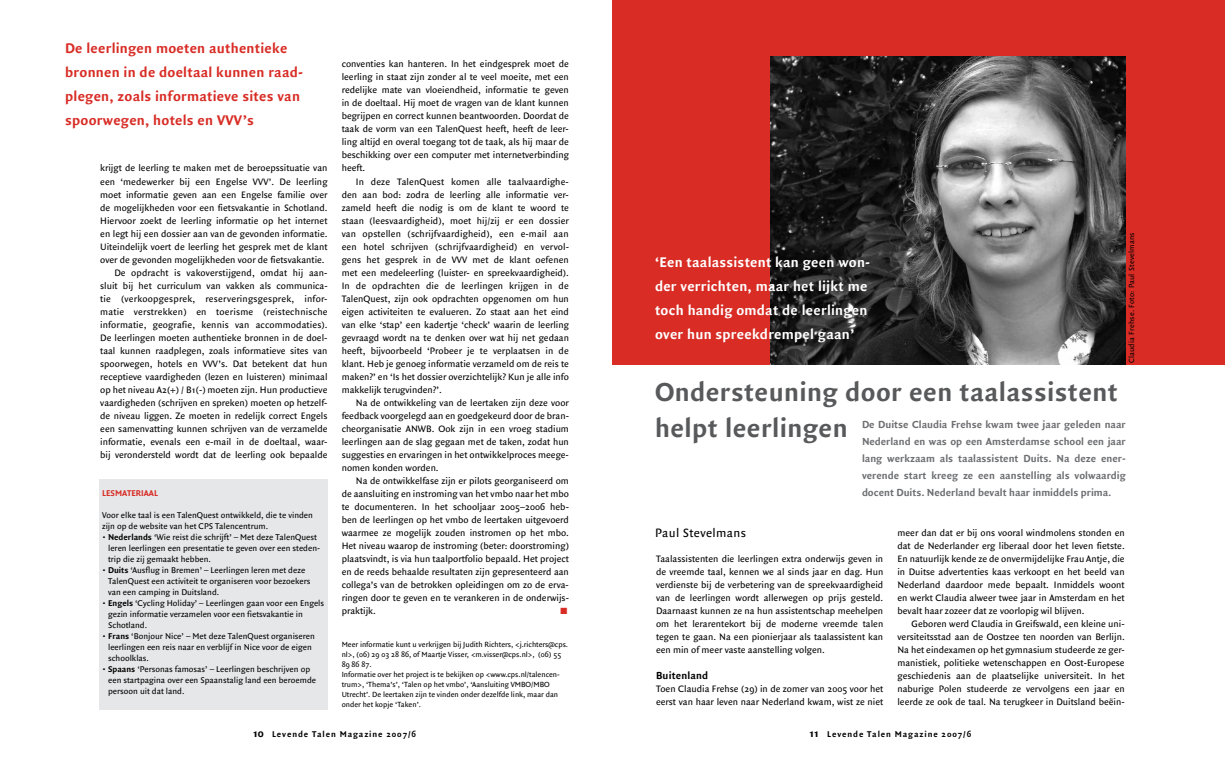
<style>
.page{position:relative;width:1225px;height:766px;background:#fff}
.page>*{position:absolute;margin:0;border:0;box-sizing:border-box;transform-origin:0 0}
.t1{font:700 28px/36px "Quadraat Sans";letter-spacing:.015em;color:#58595b}
.t2{font:700 15px/24px "Quadraat Sans";letter-spacing:.015em;color:#d82c25}
.t3{font:700 15px/24px "Quadraat Sans";letter-spacing:.015em;color:#fff}
.t4{font:13px "Quadraat Sans";letter-spacing:.025em;color:#000}
.t5{font:700 11px/17px "Quadraat Sans";color:#6d6e71;text-align:justify}
.t6{font:700 11px "Quadraat Sans";letter-spacing:.015em;color:#000}
.t7{font:10px/13px "Quadraat Sans";color:#000;text-align:justify}
.t8{font:9px/11px "Quadraat Sans";color:#000}
.t9{font:700 9px "Quadraat Sans";letter-spacing:.1em;color:#000}
.t10{font:700 9px "Quadraat Sans";color:#d82c25}
.t11{font:9px "Zapf Dingbats ITC";color:#d82c25}
.t12{font:8px/10px "Quadraat Sans";color:#000}
.t13{font:8px "Quadraat Sans";letter-spacing:.025em;color:#000}
.s1{font-weight:700}
.s2{font-size:12px}
</style>
<div class="page">
<div style="left:99px;top:478px;width:228px;height:231px;background:#e6e7e8"></div>
<div style="left:612px;top:0;width:613px;height:364px;background:#d82c25"></div>
<img style="left:770px;top:57px;width:355px;height:307px">
<h2 class="t2" style="left:65px;top:37px;width:239px">De leerlingen moeten authentieke bronnen in de doeltaal kunnen raad&shy;plegen, zoals informatieve sites van spoorwegen, hotels en VVV’s</h2>
<p class="t7" style="left:100px;top:162px;width:229px;text-align:right">krijgt de leerling te maken met de beroepssituatie van een ‘medewerker bij een Engelse VVV’. De leerling moet informatie geven aan een Engelse familie over de mogelijkheden voor een fietsvakantie in Schotland.<br>Hiervoor zoekt de leerling informatie op het internet en legt hij een dossier aan van de gevonden informatie.<br>Uiteindelijk voert de leerling het gesprek met de klant over de gevonden mogelijkheden voor de fietsvakantie.<br>De opdracht is vakoverstijgend, omdat hij aan&shy;sluit bij het curriculum van vakken als communica&shy;tie (verkoopgesprek, reserveringsgesprek, infor&shy;matie verstrekken) en toerisme (reistechnische informatie, geografie, kennis van accommodaties).<br>De leerlingen moeten authentieke bronnen in de doel&shy;taal kunnen raadplegen, zoals informatieve sites van spoorwegen, hotels en VVV’s. Dat betekent dat hun receptieve vaardigheden (lezen en luisteren) minimaal op het niveau A2(+) / B1(-) moeten zijn. Hun productieve vaardigheden (schrijven en spreken) moeten op hetzelf&shy;de niveau liggen. Ze moeten in redelijk correct Engels een samenvatting kunnen schrijven van de verzamelde informatie, evenals een e-mail in de doeltaal, waar&shy;bij verondersteld wordt dat de leerling ook bepaalde</p>
<p class="t10" style="left:102px;top:488px;width:57px">LESMATERIAAL</p>
<p class="t8" style="left:102px;top:510px;width:212px">Voor elke taal is een TalenQuest ontwikkeld, die te vinden zijn op de website van het CPS Talencentrum.</p>
<p class="t8" style="left:108px;top:532px;width:213px;text-indent:-6px">• <span class="s1">Nederlands</span> ‘Wie reist die schrijft’ – Met deze TalenQuest leren leerlingen een presentatie te geven over een steden&shy;trip die zij gemaakt hebben.</p>
<p class="t8" style="left:108px;top:565px;width:204px;text-indent:-6px">• <span class="s1">Duits</span> ‘Ausflug in Bremen’ – Leerlingen leren met deze<br>TalenQuest een activiteit te organiseren voor bezoekers van een camping in Duitsland.</p>
<p class="t8" style="left:108px;top:598px;width:218px;text-indent:-6px">• <span class="s1">Engels</span> ‘Cycling Holiday’ – Leerlingen gaan voor een Engels gezin informatie verzamelen voor een fietsvakantie in<br>Schotland.</p>
<p class="t8" style="left:108px;top:631px;width:208px;text-indent:-6px">• <span class="s1">Frans</span> ‘Bonjour Nice’ – Met deze TalenQuest organiseren leerlingen een reis naar en verblijf in Nice voor de eigen schoolklas.</p>
<p class="t8" style="left:108px;top:664px;width:209px;text-indent:-6px">• <span class="s1">Spaans</span> ‘Personas famosas’ – Leerlingen beschrijven op een startpagina over een Spaanstalig land een beroemde persoon uit dat land.</p>
<p class="t7" style="left:342px;top:58px;width:229px">conventies kan hanteren. In het eindgesprek moet de leerling in staat zijn zonder al te veel moeite, met een redelijke mate van vloeiendheid, informatie te geven in de doeltaal. Hij moet de vragen van de klant kunnen begrijpen en correct kunnen beantwoorden. Doordat de taak de vorm van een TalenQuest heeft, heeft de leer&shy;ling altijd en overal toegang tot de taak, als hij maar de beschikking over een computer met internetverbinding heeft.</p>
<p class="t7" style="left:342px;top:175px;width:229px;text-indent:14px">In deze TalenQuest komen alle taalvaardighe&shy;den aan bod: zodra de leerling alle informatie ver&shy;zameld heeft die nodig is om de klant te woord te staan (leesvaardigheid), moet hij/zij er een dossier van opstellen (schrijfvaardigheid), een e-mail aan een hotel schrijven (schrijfvaardigheid) en vervol&shy;gens het gesprek in de VVV met de klant oefenen met een medeleerling (luister- en spreekvaardigheid).<br>In de opdrachten die de leerlingen krijgen in de TalenQuest, zijn ook opdrachten opgenomen om hun eigen activiteiten te evalueren. Zo staat aan het eind van elke ‘stap’ een kadertje ‘check’ waarin de leerling gevraagd wordt na te denken over wat hij net gedaan heeft, bijvoorbeeld ‘Probeer je te verplaatsen in de klant. Heb je genoeg informatie verzameld om de reis te maken?’ en ‘Is het dossier overzichtelijk? Kun je alle info makkelijk terugvinden?’.</p>
<p class="t7" style="left:342px;top:396px;width:229px;text-indent:14px">Na de ontwikkeling van de leertaken zijn deze voor feedback voorgelegd aan en goedgekeurd door de bran&shy;cheorganisatie ANWB. Ook zijn in een vroeg stadium leerlingen aan de slag gegaan met de taken, zodat hun suggesties en ervaringen in het ontwikkelproces meege&shy;nomen konden worden.</p>
<p class="t7" style="left:342px;top:474px;width:229px;text-indent:14px">Na de ontwikkelfase zijn er pilots georganiseerd om de aansluiting en instroming van het vmbo naar het mbo te documenteren. In het schooljaar 2005–2006 heb&shy;ben de leerlingen op het vmbo de leertaken uitgevoerd waarmee ze mogelijk zouden instromen op het mbo.<br>Het niveau waarop de instroming (beter: doorstroming) plaatsvindt, is via hun taalportfolio bepaald. Het project en de reeds behaalde resultaten zijn gepresenteerd aan collega’s van de betrokken opleidingen om zo de erva&shy;ringen door te geven en te verankeren in de onderwijs&shy;praktijk.</p>
<p class="t11" style="left:560px;top:606px;width:8px">■</p>
<p class="t12" style="left:342px;top:639px;width:228px">Meer informatie kunt u verkrijgen bij Judith Richters, &lt;j.richters@cps. nl&gt;, (06) 29 03 28 86, of Maartje Visser, &lt;m.visser@cps.nl&gt;, (06) 55<br>89 86 87.<br>Informatie over het project is te bekijken op &lt;www.cps.nl/talencen&shy;trum&gt;, ‘Thema’s’, ‘Talen op het vmbo’, ‘Aansluiting VMBO/MBO Utrecht’. De leertaken zijn te vinden onder dezelfde link, maar dan onder het kopje ‘Taken’.</p>
<h2 class="t3" style="left:655px;top:251px;width:217px">‘Een taalassistent kan geen won&shy;der verrichten, maar het lijkt me toch handig omdat de leerlingen over hun spreekdrempel gaan’</h2>
<p class="t13" style="left:1127px;top:363px;width:132px;rotate:-90deg">Claudia Frehse. Foto: Paul Stevelmans</p>
<p class="t13" style="left:1124px;top:314px;width:68px;rotate:-90deg">Foto: Anda van Riet</p>
<h1 class="t1" style="left:655px;top:374px;width:464px">Ondersteuning door een taalassistent helpt leerlingen</h1>
<p class="t5" style="left:862px;top:416px;width:265px">De Duitse Claudia Frehse kwam twee jaar geleden naar Nederland en was op een Amsterdamse school een jaar lang werkzaam als taalassistent Duits. Na deze ener&shy;verende start kreeg ze een aanstelling als volwaardig docent Duits. Nederland bevalt haar inmiddels prima.</p>
<h3 class="t4" style="left:655px;top:525px;width:92px">Paul Stevelmans</h3>
<p class="t7" style="left:656px;top:552px;width:229px">Taalassistenten die leerlingen extra onderwijs geven in de vreemde taal, kennen we al sinds jaar en dag. Hun verdienste bij de verbetering van de spreekvaardigheid van de leerlingen wordt allerwegen op prijs gesteld.<br>Daarnaast kunnen ze na hun assistentschap meehelpen om het lerarentekort bij de moderne vreemde talen tegen te gaan. Na een pionierjaar als taalassistent kan een min of meer vaste aanstelling volgen.</p>
<p class="t6" style="left:656px;top:669px;width:54px">Buitenland</p>
<p class="t7" style="left:656px;top:682px;width:229px">Toen Claudia Frehse (29) in de zomer van 2005 voor het eerst van haar leven naar Nederland kwam, wist ze niet</p>
<p class="t7" style="left:897px;top:526px;width:229px">meer dan dat er bij ons vooral windmolens stonden en dat de Nederlander erg liberaal door het leven fietste.<br>En natuurlijk kende ze de onvermijdelijke Frau Antje, die in Duitse advertenties kaas verkoopt en het beeld van Nederland daardoor mede bepaalt. Inmiddels woont en werkt Claudia alweer twee jaar in Amsterdam en het bevalt haar zozeer dat ze voorlopig wil blijven.</p>
<p class="t7" style="left:897px;top:617px;width:229px;text-indent:14px">Geboren werd Claudia in Greifswald, een kleine uni&shy;versiteitsstad aan de Oostzee ten noorden van Berlijn.<br>Na het eindexamen op het gymnasium studeerde ze ger&shy;manistiek, politieke wetenschappen en Oost-Europese geschiedenis aan de plaatselijke universiteit. In het naburige Polen studeerde ze vervolgens een jaar en leerde ze ook de taal. Na terugkeer in Duitsland beëin-</p>
<p class="t9" style="left:253px;top:729px;width:164px"><span class="s2">10</span> Levende Talen Magazine 2007/6</p>
<p class="t9" style="left:809px;top:729px;width:163px"><span class="s2">11</span> Levende Talen Magazine 2007/6</p>
</div>
